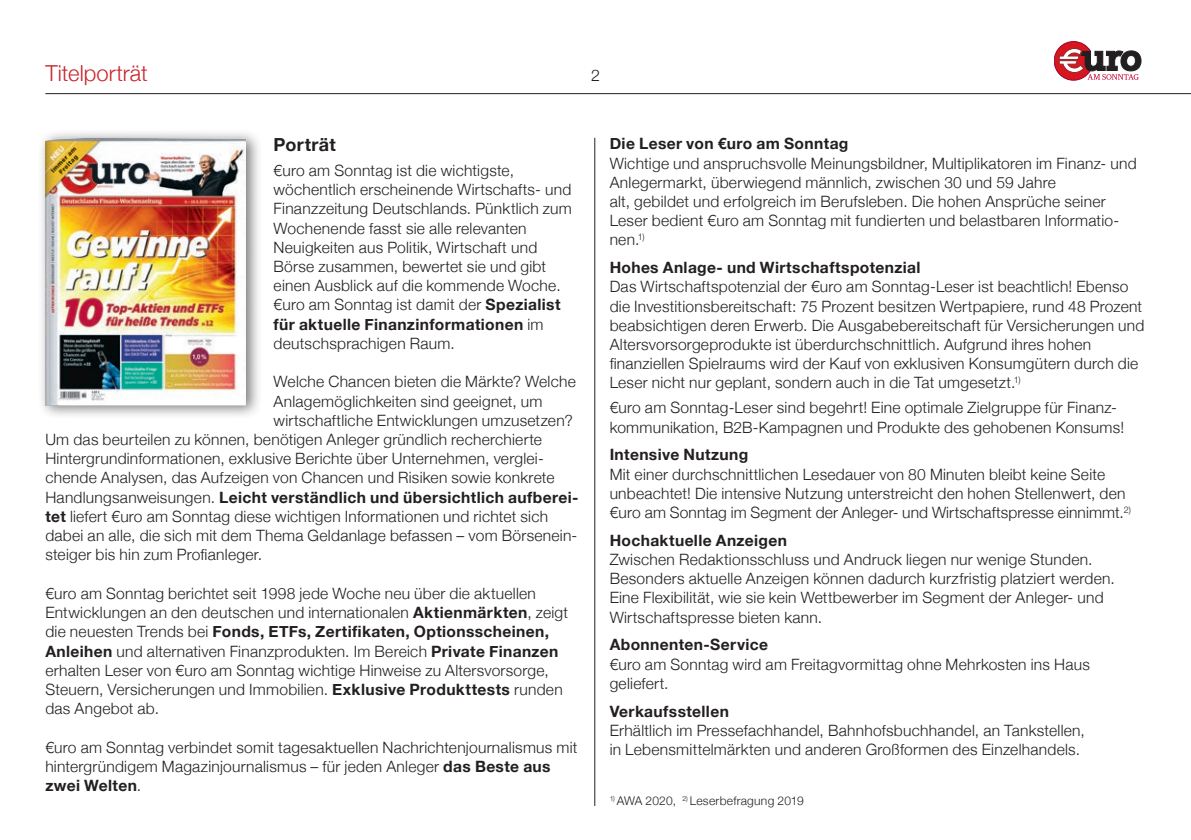
<style>
.page{position:relative;width:1191px;height:840px;background:#fff}
.page>*{position:absolute;margin:0;border:0;box-sizing:border-box;transform-origin:0 0}
.t1{font:300 22px "Helvetica Neue";letter-spacing:.005em;color:#c8242b}
.helv_9_9_6{font:700 18px "Helvetica Neue";letter-spacing:.02em;color:#231f20}
.t2{font:300 16px "Helvetica Neue";color:#231f20}
.helv_9_10{font:300 15.6px/19.2px "Helvetica Neue";letter-spacing:.015em;color:#231f20}
.fließ{font:300 15.6px/19.2px "Helvetica Neue";letter-spacing:.015em;color:#231f20}
.helv_9_10-2{font:700 15.6px "Helvetica Neue";letter-spacing:.025em;color:#231f20}
.fließ-2{font:700 15.6px "Helvetica Neue";letter-spacing:.025em;color:#231f20}
.Kleingedrucktes{font:300 12px "Helvetica Neue";letter-spacing:.02em;color:#231f20}
.s1{font-weight:700}
.s2{font-weight:300}
</style>
<div class="page">
<div style="left:38px;top:129px;width:224px;height:291px;background:#231f20;opacity:.6"></div>
<img style="left:45px;top:138px;width:200px;height:267px">
<hr style="left:45px;top:93px;width:1146px;height:1px;background:#231f20">
<hr style="left:594px;top:138px;width:1px;height:667px;background:#231f20">
<svg style="left:1054px;top:41px;width:87px;height:39px"></svg>
<p class="t1" style="left:45px;top:55px;width:104px">Titelporträt</p>
<p class="t2" style="left:591px;top:62px;width:10px">2</p>
<p class="helv_9_9_6" style="left:273px;top:130px;width:64px">Porträt</p>
<p class="fließ" style="left:273px;top:160px;width:300px">€uro am Sonntag ist die wichtigste, wöchentlich erscheinende Wirtschafts- und Finanzzeitung Deutschlands. Pünktlich zum Wochenende fasst sie alle relevanten Neuigkeiten aus Politik, Wirtschaft und Börse zusammen, bewertet sie und gibt einen Ausblick auf die kommende Woche. €uro am Sonntag ist damit der <span class="s1">Spezialist für aktuelle Finanzinformationen</span> im deutschsprachigen Raum.</p>
<p class="fließ" style="left:273px;top:371px;width:304px">Welche Chancen bieten die Märkte? Welche</p>
<p class="fließ" style="left:273px;top:390px;width:270px">Anlagemöglichkeiten sind geeignet, um</p>
<p class="fließ" style="left:273px;top:409px;width:301px">wirtschaftliche Entwicklungen umzusetzen?</p>
<p class="fließ" style="left:45px;top:428px;width:498px">Um das beurteilen zu können, benötigen Anleger gründlich recherchierte</p>
<p class="fließ" style="left:45px;top:448px;width:500px">Hintergrundinformationen, exklusive Berichte über Unternehmen, verglei-</p>
<p class="fließ" style="left:45px;top:467px;width:510px">chende Analysen, das Aufzeigen von Chancen und Risiken sowie konkrete</p>
<p class="fließ-2" style="left:45px;top:484px;width:534px"><span class="s2">Handlungsanweisungen.</span> Leicht verständlich und übersichtlich aufberei-</p>
<p class="fließ" style="left:45px;top:505px;width:504px"><span class="s1">tet</span> liefert €uro am Sonntag diese wichtigen Informationen und richtet sich</p>
<p class="fließ" style="left:45px;top:525px;width:533px">dabei an alle, die sich mit dem Thema Geldanlage befassen – vom Börsenein-</p>
<p class="fließ" style="left:45px;top:544px;width:218px">steiger bis hin zum Profianleger.</p>
<p class="fließ" style="left:45px;top:582px;width:524px">€uro am Sonntag berichtet seit 1998 jede Woche neu über die aktuellen Entwicklungen an den deutschen und internationalen <span class="s1">Aktienmärkten</span>, zeigt die neuesten Trends bei <span class="s1">Fonds, ETFs, Zertifikaten, Optionsscheinen, Anleihen</span> und alternativen Finanzprodukten. Im Bereich <span class="s1">Private Finanzen </span>erhalten Leser von €uro am Sonntag wichtige Hinweise zu Altersvorsorge, Steuern, Versicherungen und Immobilien. <span class="s1">Exklusive Produkttests</span> runden das Angebot ab.</p>
<p class="fließ" style="left:45px;top:736px;width:533px">€uro am Sonntag verbindet somit tagesaktuellen Nachrichtenjournalismus mit hintergründigem Magazinjournalismus – für jeden Anleger <span class="s1">das Beste aus zwei Welten</span>.</p>
<p class="helv_9_10-2" style="left:609px;top:131px;width:240px">Die Leser von €uro am Sonntag</p>
<p class="helv_9_10" style="left:609px;top:152px;width:528px">Wichtige und anspruchsvolle Meinungsbildner, Multiplikatoren im Finanz- und Anlegermarkt, überwiegend männlich, zwischen 30 und 59 Jahre<br>alt, gebildet und erfolgreich im Berufsleben. Die hohen Ansprüche seiner Leser bedient €uro am Sonntag mit fundierten und belastbaren Informatio&shy;nen.<sup>1)</sup></p>
<p class="helv_9_10-2" style="left:609px;top:255px;width:312px">Hohes Anlage- und Wirtschaftspotenzial</p>
<p class="helv_9_10" style="left:609px;top:276px;width:536px">Das Wirtschaftspotenzial der €uro am Sonntag-Leser ist beachtlich! Ebenso die Investitionsbereitschaft: 75 Prozent besitzen Wertpapiere, rund 48 Prozent beabsichtigen deren Erwerb. Die Ausgabebereitschaft für Versicherungen und Altersvorsorgeprodukte ist überdurchschnittlich. Aufgrund ihres hohen finanziellen Spielraums wird der Kauf von exklusiven Konsumgütern durch die Leser nicht nur geplant, sondern auch in die Tat umgesetzt.<sup>1)</sup></p>
<p class="helv_9_10" style="left:609px;top:397px;width:516px">€uro am Sonntag-Leser sind begehrt! Eine optimale Zielgruppe für Finanz&shy;kommunikation, B2B-Kampagnen und Produkte des gehobenen Konsums!</p>
<p class="helv_9_10-2" style="left:609px;top:442px;width:140px">Intensive Nutzung</p>
<p class="helv_9_10" style="left:609px;top:463px;width:523px">Mit einer durchschnittlichen Lesedauer von 80 Minuten bleibt keine Seite unbeachtet! Die intensive Nutzung unterstreicht den hohen Stellenwert, den €uro am Sonntag im Segment der Anleger- und Wirtschaftspresse einnimmt.<sup>2)</sup></p>
<p class="helv_9_10-2" style="left:609px;top:527px;width:179px">Hochaktuelle Anzeigen</p>
<p class="helv_9_10" style="left:609px;top:548px;width:507px">Zwischen Redaktionsschluss und Andruck liegen nur wenige Stunden.<br>Besonders aktuelle Anzeigen können dadurch kurzfristig platziert werden.<br>Eine Flexibilität, wie sie kein Wettbewerber im Segment der Anleger- und Wirtschaftspresse bieten kann.</p>
<p class="helv_9_10-2" style="left:609px;top:632px;width:160px">Abonnenten-Service</p>
<p class="helv_9_10" style="left:609px;top:653px;width:482px">€uro am Sonntag wird am Freitagvormittag ohne Mehrkosten ins Haus geliefert.</p>
<p class="helv_9_10-2" style="left:609px;top:698px;width:121px">Verkaufsstellen</p>
<p class="helv_9_10" style="left:609px;top:719px;width:477px">Erhältlich im Pressefachhandel, Bahnhofsbuchhandel, an Tankstellen, in Lebensmittelmärkten und anderen Großformen des Einzelhandels.</p>
<p class="Kleingedrucktes" style="left:609px;top:790px;width:196px"><sup>1)</sup> AWA 2020, <sup>2)</sup> Leserbefragung 2019</p>
</div>
